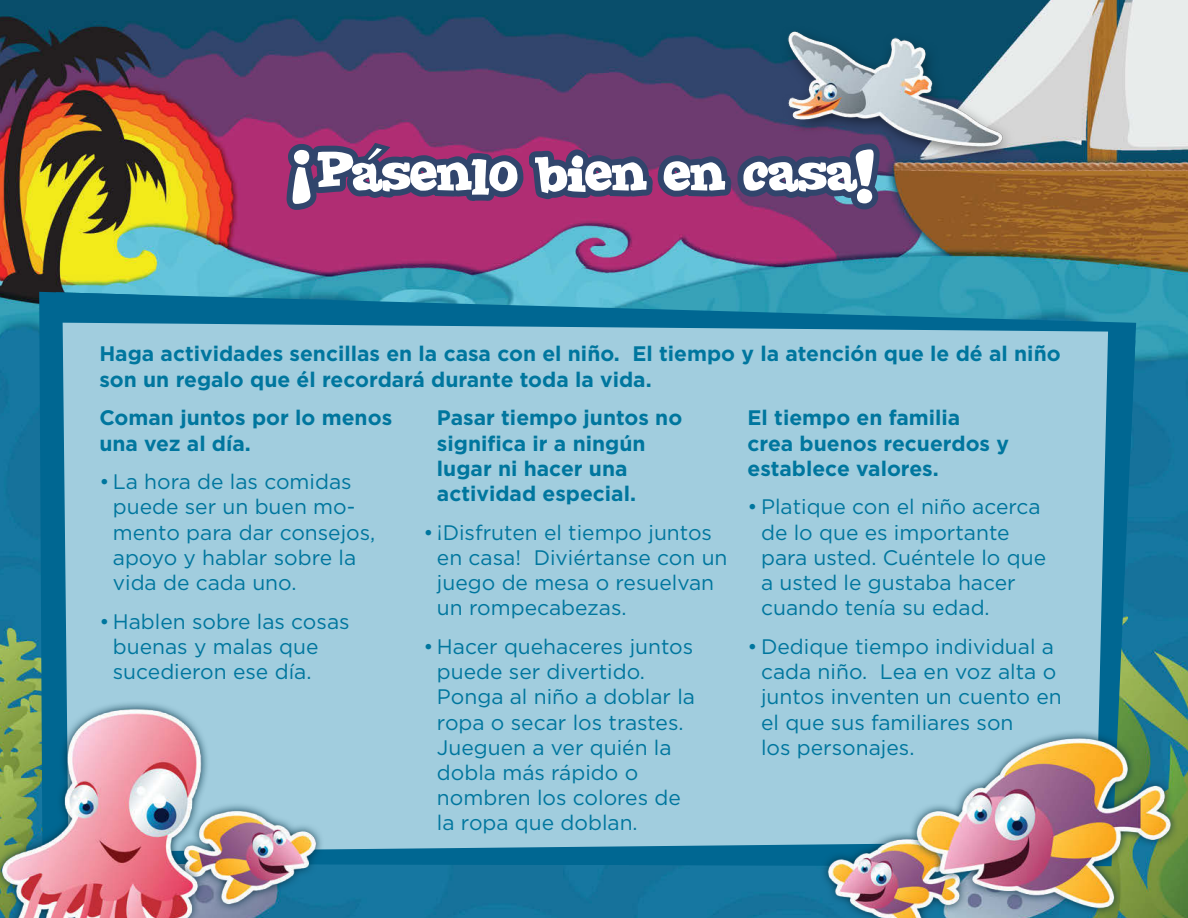
<style>
.page{position:relative;width:1188px;height:918px;background:#fff}
.page>*{position:absolute;margin:0;border:0;box-sizing:border-box;transform-origin:0 0}
.t1{font:54px "Jointby Pizza Dude";color:#fff}
.t2{font:21px/25.2px "Gotham";color:#00769e}
.t3{font:700 21px/25.2px "Gotham";color:#00769e}
</style>
<div class="page">
<img style="left:0;top:0;width:665px;height:918px">
<div style="left:406px;top:328px;width:259px;height:524px;background:#a1cdde"></div>
<svg style="left:278px;top:0;width:387px;height:328px;background:#53507d"></svg>
<img style="left:665px;top:0;width:523px;height:918px">
<img style="left:0;top:54px;width:406px;height:864px">
<h1 class="t1" style="left:315px;top:149px;width:559px">Pasenlo bien en casa!</h1>
<h1 class="t1" style="left:310px;top:204px;width:19px;rotate:-180deg">!</h1>
<p class="t3" style="left:99px;top:341px;width:963px">Haga actividades sencillas en la casa con el niño. El tiempo y la atención que le dé al niño son un regalo que él recordará durante toda la vida.</p>
<p class="t3" style="left:99px;top:405px;width:294px">Coman juntos por lo menos una vez al día.</p>
<p class="t2" style="left:113px;top:469px;width:264px;text-indent:-14px">• La hora de las comidas puede ser un buen mo&shy;mento para dar consejos, apoyo y hablar sobre la vida de cada uno.</p>
<p class="t2" style="left:113px;top:608px;width:238px;text-indent:-14px">• Hablen sobre las cosas buenas y malas que sucedieron ese día.</p>
<p class="t3" style="left:748px;top:405px;width:263px">El tiempo en familia crea buenos recuerdos y establece valores.</p>
<p class="t2" style="left:761px;top:494px;width:287px;text-indent:-14px">• Platique con el niño acerca de lo que es importante para usted. Cuéntele lo que a usted le gustaba hacer cuando tenía su edad.</p>
<p class="t2" style="left:761px;top:633px;width:302px;text-indent:-14px">• Dedique tiempo individual a cada niño. Lea en voz alta o juntos inventen un cuento en el que sus familiares son<br>los personajes.</p>
<p class="t3" style="left:437px;top:405px;width:247px">Pasar tiempo juntos no significa ir a ningún lugar ni hacer una actividad especial.</p>
<p class="t2" style="left:437px;top:519px;width:292px;text-indent:-14px">• ¡Disfruten el tiempo juntos en casa! Diviértanse con un juego de mesa o resuelvan un rompecabezas.</p>
<p class="t2" style="left:437px;top:633px;width:260px;text-indent:-14px">• Hacer quehaceres juntos puede ser divertido.<br>Ponga al niño a doblar la ropa o secar los trastes.<br>Jueguen a ver quién la dobla más rápido o nombren los colores de la ropa que doblan.</p>
</div>
